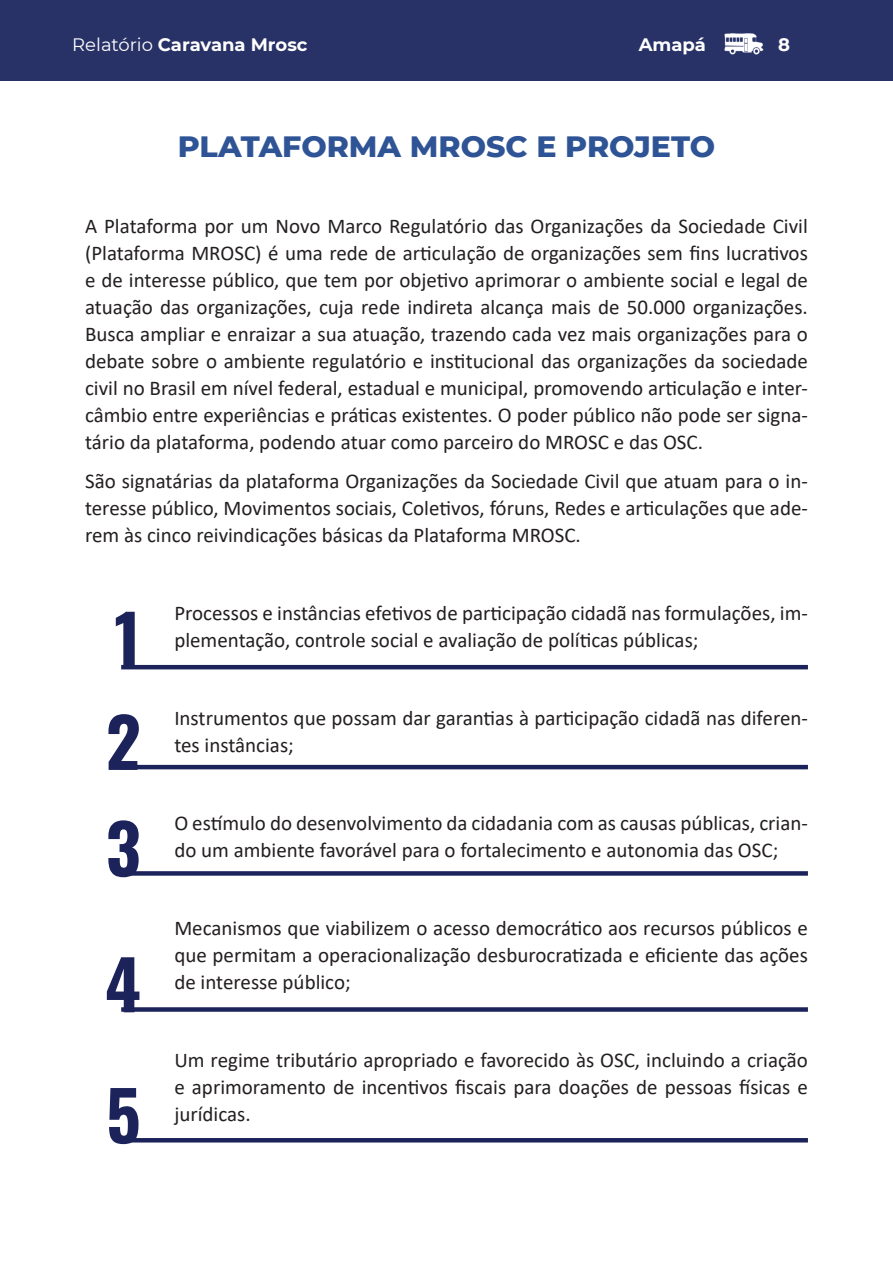
<style>
.page{position:relative;width:893px;height:1263px;background:#fff}
.page>*{position:absolute;margin:0;border:0;box-sizing:border-box;transform-origin:0 0}
.t1{font:700 67.95px "Oswald";color:#1c235a}
.Heading_1{font:800 30px "Montserrat";color:#2f5496}
.t2{font:21px/27px "Calibri";color:#231f20;text-align:justify}
.t3{font:700 18px "Montserrat";color:#fff}
.s1{font-weight:400}
</style>
<div class="page">
<div style="left:0;top:0;width:893px;height:81px;background:#283267"></div>
<img style="left:724px;top:33px;width:40px;height:22px">
<hr style="left:121px;top:665px;width:687px;height:4px;background:#1c235a">
<hr style="left:121px;top:765px;width:687px;height:4px;background:#1c235a">
<div style="left:121px;top:871px;width:687px;height:5px;background:#1c235a"></div>
<div style="left:121px;top:1007px;width:687px;height:5px;background:#1c235a"></div>
<hr style="left:121px;top:1138px;width:687px;height:4px;background:#1c235a">
<p class="t3" style="left:72px;top:32px;width:237px"><span class="s1">Relatório</span> Caravana Mrosc</p>
<p class="t3" style="left:639px;top:32px;width:69px">Amapá</p>
<p class="t3" style="left:778px;top:32px;width:13px">8</p>
<p class="Heading_1" style="left:178px;top:124px;width:539px">PLATAFORMA MROSC E PROJETO</p>
<p class="t2" style="left:85px;top:212px;width:724px">A Plataforma por um Novo Marco Regulatório das Organizações da Sociedade Civil (Plataforma MROSC) é uma rede de articulação de organizações sem fins lucrativos e de interesse público, que tem por objetivo aprimorar o ambiente social e legal de atuação das organizações, cuja rede indireta alcança mais de 50.000 organizações.<br>Busca ampliar e enraizar a sua atuação, trazendo cada vez mais organizações para o debate sobre o ambiente regulatório e institucional das organizações da sociedade civil no Brasil em nível federal, estadual e municipal, promovendo articulação e inter&shy;câmbio entre experiências e práticas existentes. O poder público não pode ser signa&shy;tário da plataforma, podendo atuar como parceiro do MROSC e das OSC.</p>
<p class="t2" style="left:85px;top:467px;width:724px">São signatárias da plataforma Organizações da Sociedade Civil que atuam para o in&shy;teresse público, Movimentos sociais, Coletivos, fóruns, Redes e articulações que ade&shy;rem às cinco reivindicações básicas da Plataforma MROSC.</p>
<p class="t1" style="left:114px;top:579px;width:28px">1</p>
<p class="t1" style="left:106px;top:682px;width:36px">2</p>
<p class="t1" style="left:106px;top:788px;width:36px">3</p>
<p class="t1" style="left:105px;top:924px;width:37px">4</p>
<p class="t1" style="left:106px;top:1055px;width:36px">5</p>
<p class="t2" style="left:174px;top:599px;width:635px">Processos e instâncias efetivos de participação cidadã nas formulações, im&shy;plementação, controle social e avaliação de políticas públicas;</p>
<p class="t2" style="left:174px;top:704px;width:635px">Instrumentos que possam dar garantias à participação cidadã nas diferen&shy;tes instâncias;</p>
<p class="t2" style="left:174px;top:809px;width:635px">O estímulo do desenvolvimento da cidadania com as causas públicas, crian&shy;do um ambiente favorável para o fortalecimento e autonomia das OSC;</p>
<p class="t2" style="left:174px;top:914px;width:635px">Mecanismos que viabilizem o acesso democrático aos recursos públicos e que permitam a operacionalização desburocratizada e eficiente das ações de interesse público;</p>
<p class="t2" style="left:174px;top:1046px;width:635px">Um regime tributário apropriado e favorecido às OSC, incluindo a criação e aprimoramento de incentivos fiscais para doações de pessoas físicas e jurídicas.</p>
</div>
